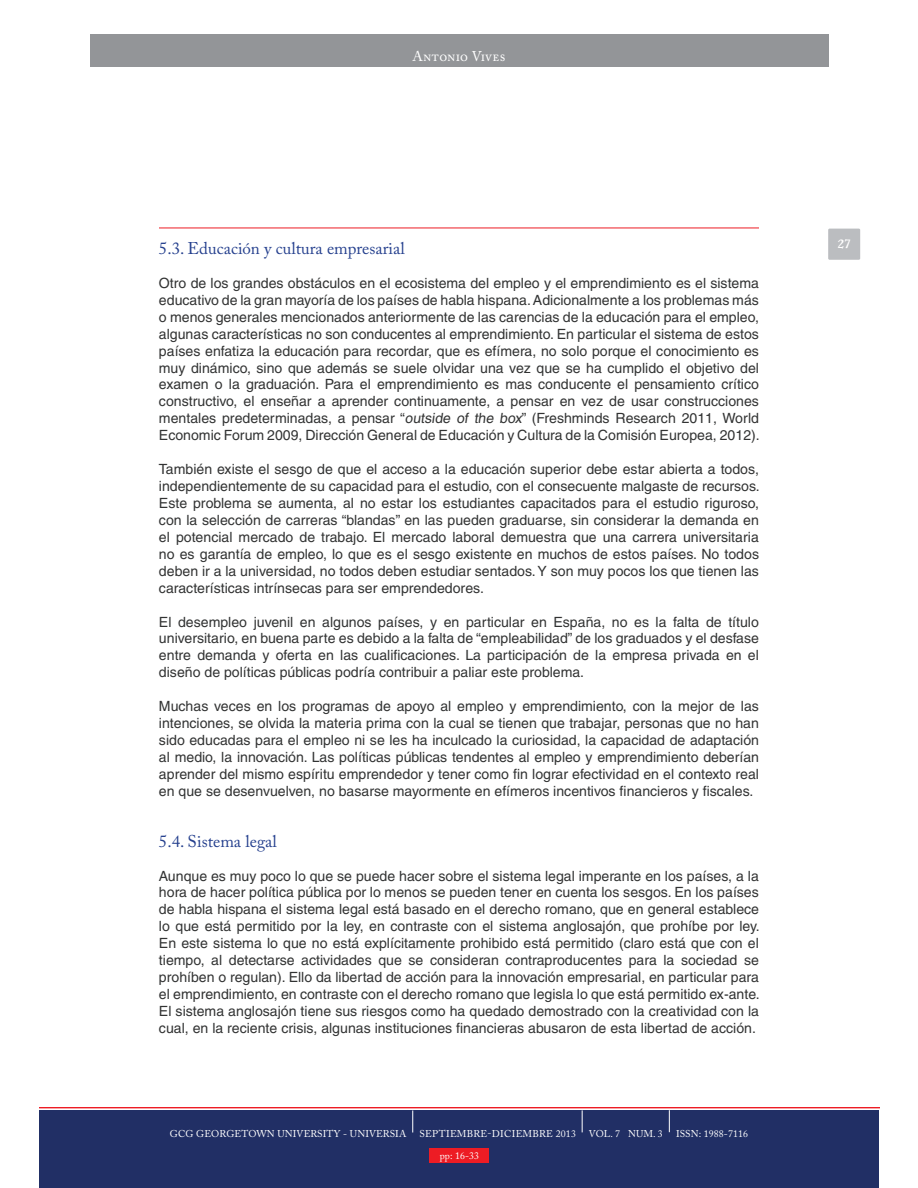
<style>
.page{position:relative;width:918px;height:1188px;background:#fff}
.page>*{position:absolute;margin:0;border:0;box-sizing:border-box;transform-origin:0 0}
.t1{font:16.95px "Adobe Caslon Pro";color:#25408e}
.t2{font:14.1px/17px "Helvetica";color:#323333;text-align:justify}
.t3{font:14.1px "Adobe Caslon Pro";letter-spacing:.01em;color:#fff}
.t4{font:9.9px "Adobe Caslon Pro";letter-spacing:.01em;color:#fff}
</style>
<div class="page">
<div style="left:90px;top:34px;width:738px;height:33px;background:#939598"></div>
<div style="left:39px;top:1110px;width:840px;height:78px;background:#212f65"></div>
<svg style="left:39px;top:1107px;width:840px;height:26px"></svg>
<div style="left:828px;top:229px;width:32px;height:31px;background:#bbbdc0"></div>
<hr style="left:159px;top:228px;width:600px;height:1px;background:#ed1c24">
<div style="left:430px;top:1148px;width:59px;height:15px;background:#ed1c24"></div>
<p class="t3" style="left:412px;top:50px;width:95px">Antonio Vives</p>
<p class="t1" style="left:159px;top:242px;width:247px">5.3. Educación y cultura empresarial</p>
<p class="t2" style="left:159px;top:276px;width:602px">Otro de los grandes obstáculos en el ecosistema del empleo y el emprendimiento es el sistema educativo de la gran mayoría de los países de habla hispana. Adicionalmente a los problemas más o menos generales mencionados anteriormente de las carencias de la educación para el empleo, algunas características no son conducentes al emprendimiento. En particular el sistema de estos países enfatiza la educación para recordar, que es efímera, no solo porque el conocimiento es muy dinámico, sino que además se suele olvidar una vez que se ha cumplido el objetivo del examen o la graduación. Para el emprendimiento es mas conducente el pensamiento crítico constructivo, el enseñar a aprender continuamente, a pensar en vez de usar construcciones mentales predeterminadas, a pensar “outside of the box” (Freshminds Research 2011, World Economic Forum 2009, Dirección General de Educación y Cultura de la Comisión Europea, 2012).</p>
<p class="t2" style="left:159px;top:462px;width:602px">También existe el sesgo de que el acceso a la educación superior debe estar abierta a todos, independientemente de su capacidad para el estudio, con el consecuente malgaste de recursos.<br>Este problema se aumenta, al no estar los estudiantes capacitados para el estudio riguroso, con la selección de carreras “blandas” en las pueden graduarse, sin considerar la demanda en el potencial mercado de trabajo. El mercado laboral demuestra que una carrera universitaria no es garantía de empleo, lo que es el sesgo existente en muchos de estos países. No todos deben ir a la universidad, no todos deben estudiar sentados. Y son muy pocos los que tienen las características intrínsecas para ser emprendedores.</p>
<p class="t2" style="left:159px;top:614px;width:602px">El desempleo juvenil en algunos países, y en particular en España, no es la falta de título universitario, en buena parte es debido a la falta de “empleabilidad” de los graduados y el desfase entre demanda y oferta en las cualificaciones. La participación de la empresa privada en el diseño de políticas públicas podría contribuir a paliar este problema.</p>
<p class="t2" style="left:159px;top:699px;width:602px">Muchas veces en los programas de apoyo al empleo y emprendimiento, con la mejor de las intenciones, se olvida la materia prima con la cual se tienen que trabajar, personas que no han sido educadas para el empleo ni se les ha inculcado la curiosidad, la capacidad de adaptación al medio, la innovación. Las políticas públicas tendentes al empleo y emprendimiento deberían aprender del mismo espíritu emprendedor y tener como fin lograr efectividad en el contexto real en que se desenvuelven, no basarse mayormente en efímeros incentivos financieros y fiscales.</p>
<p class="t1" style="left:159px;top:835px;width:119px">5.4. Sistema legal</p>
<p class="t2" style="left:159px;top:868px;width:602px">Aunque es muy poco lo que se puede hacer sobre el sistema legal imperante en los países, a la hora de hacer política pública por lo menos se pueden tener en cuenta los sesgos. En los países de habla hispana el sistema legal está basado en el derecho romano, que en general establece lo que está permitido por la ley, en contraste con el sistema anglosajón, que prohíbe por ley.<br>En este sistema lo que no está explícitamente prohibido está permitido (claro está que con el tiempo, al detectarse actividades que se consideran contraproducentes para la sociedad se prohíben o regulan). Ello da libertad de acción para la innovación empresarial, en particular para el emprendimiento, en contraste con el derecho romano que legisla lo que está permitido ex-ante.<br>El sistema anglosajón tiene sus riesgos como ha quedado demostrado con la creatividad con la cual, en la reciente crisis, algunas instituciones financieras abusaron de esta libertad de acción.</p>
<p class="t4" style="left:170px;top:1130px;width:238px">GCG GEORGETOWN UNIVERSITY - UNIVERSIA</p>
<p class="t4" style="left:420px;top:1130px;width:158px">SEPTIEMBRE-DICIEMBRE 2013</p>
<p class="t4" style="left:589px;top:1130px;width:75px">VOL. 7 NUM. 3</p>
<p class="t4" style="left:676px;top:1130px;width:74px">ISSN: 1988-7116</p>
<p class="t4" style="left:440px;top:1152px;width:41px">pp: 16-33</p>
</div>
